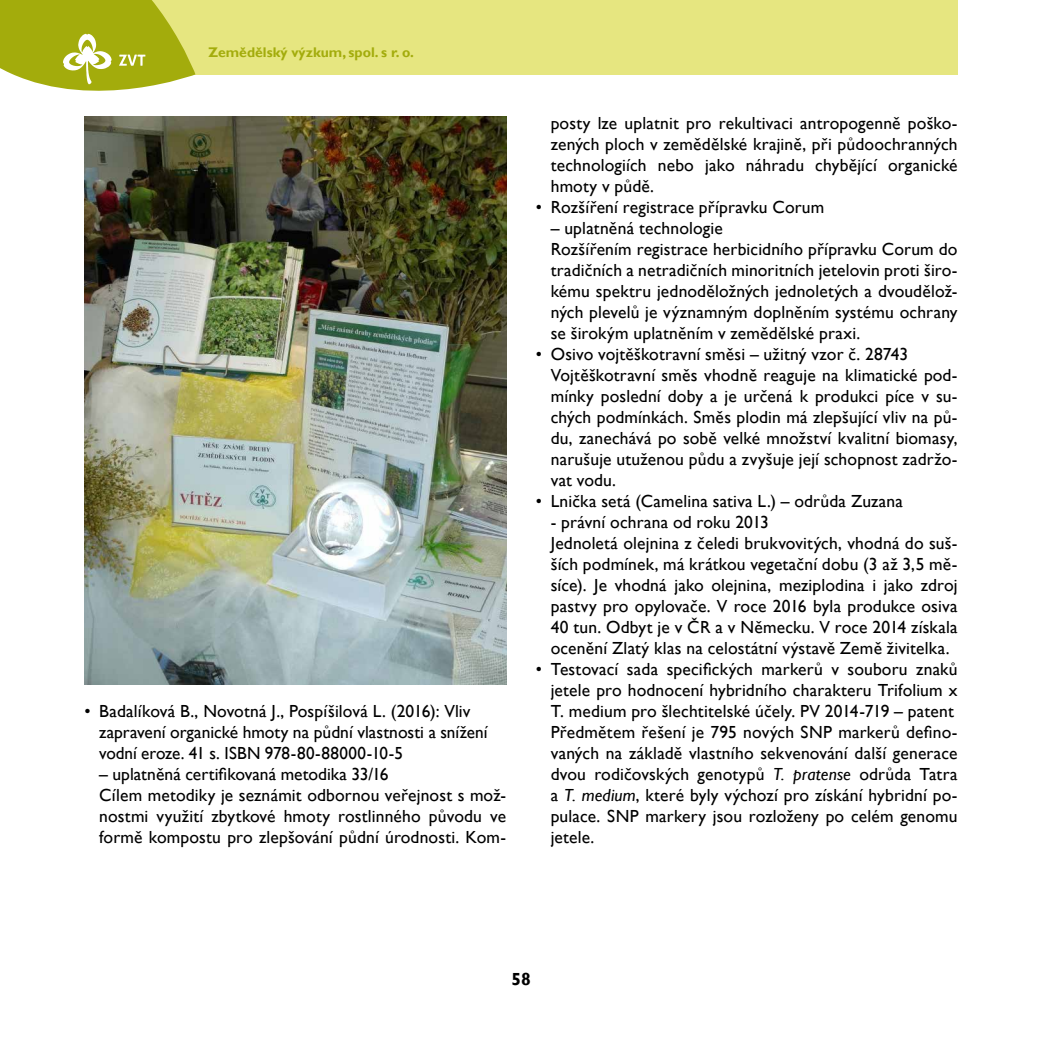
<style>
.page{position:relative;width:1042px;height:1042px;background:#fff}
.page>*{position:absolute;margin:0;border:0;box-sizing:border-box;transform-origin:0 0}
.t1{font:17.5px/21px "Gill Sans";letter-spacing:.01em;color:#000}
.t2{font:700 17.5px "Gill Sans";color:#000}
.t3{font:700 14px "Gill Sans";color:#a3ac0c}
.s1{font-style:italic}
</style>
<div class="page">
<div style="left:84px;top:0;width:873px;height:74px;background:#e6e680"></div>
<img style="left:84px;top:117px;width:422px;height:568px">
<svg style="left:0;top:0;width:195px;height:91px"></svg>
<p class="t3" style="left:208px;top:44px;width:207px">Zemědělský výzkum, spol. s r. o.</p>
<p class="t1" style="left:99px;top:701px;width:390px;text-indent:-15px">• Badalíková B., Novotná J., Pospíšilová L. (2016): Vliv zapravení organické hmoty na půdní vlastnosti a snížení vodní eroze. 41 s. ISBN 978-80-88000-10-5</p>
<p class="t1" style="left:99px;top:764px;width:408px">– uplatněná certifikovaná metodika 33/16<br>Cílem metodiky je seznámit odbornou veřejnost s mož&shy;nostmi využití zbytkové hmoty rostlinného původu ve formě kompostu pro zlepšování půdní úrodnosti. Kom-</p>
<p class="t1" style="left:551px;top:113px;width:408px;text-align:justify">posty lze uplatnit pro rekultivaci antropogenně poško&shy;zených ploch v zemědělské krajině, při půdoochranných technologiích nebo jako náhradu chybějící organické hmoty v půdě.</p>
<p class="t1" style="left:536px;top:197px;width:290px">• Rozšíření registrace přípravku Corum</p>
<p class="t1" style="left:551px;top:218px;width:408px">– uplatněná technologie<br>Rozšířením registrace herbicidního přípravku Corum do tradičních a netradičních minoritních jetelovin proti širo&shy;kému spektru jednoděložných jednoletých a dvoudělož&shy;ných plevelů je významným doplněním systému ochrany se širokým uplatněním v zemědělské praxi.</p>
<p class="t1" style="left:551px;top:344px;width:408px;text-indent:-15px">• Osivo vojtěškotravní směsi – užitný vzor č. 28743<br>Vojtěškotravní směs vhodně reaguje na klimatické pod&shy;mínky poslední doby a je určená k produkci píce v su&shy;chých podmínkách. Směs plodin má zlepšující vliv na pů&shy;du, zanechává po sobě velké množství kvalitní biomasy, narušuje utuženou půdu a zvyšuje její schopnost zadržo&shy;vat vodu.</p>
<p class="t1" style="left:536px;top:491px;width:369px">• Lnička setá (Camelina sativa L.) – odrůda Zuzana</p>
<p class="t1" style="left:551px;top:512px;width:408px">- právní ochrana od roku 2013<br>Jednoletá olejnina z čeledi brukvovitých, vhodná do suš&shy;ších podmínek, má krátkou vegetační dobu (3 až 3,5 mě&shy;síce). Je vhodná jako olejnina, meziplodina i jako zdroj pastvy pro opylovače. V roce 2016 byla produkce osiva 40 tun. Odbyt je v ČR a v Německu. V roce 2014 získala ocenění Zlatý klas na celostátní výstavě Země živitelka.</p>
<p class="t1" style="left:551px;top:659px;width:408px;text-indent:-15px">• Testovací sada specifických markerů v souboru znaků jetele pro hodnocení hybridního charakteru Trifolium x T. medium pro šlechtitelské účely. PV 2014-719 – patent Předmětem řešení je 795 nových SNP markerů defino&shy;vaných na základě vlastního sekvenování další generace dvou rodičovských genotypů <span class="s1">T. pratense</span> odrůda Tatra a <span class="s1">T. medium</span>, které byly výchozí pro získání hybridní po&shy;pulace. SNP markery jsou rozloženy po celém genomu jetele.</p>
<p class="t2" style="left:511px;top:968px;width:21px">58</p>
</div>
